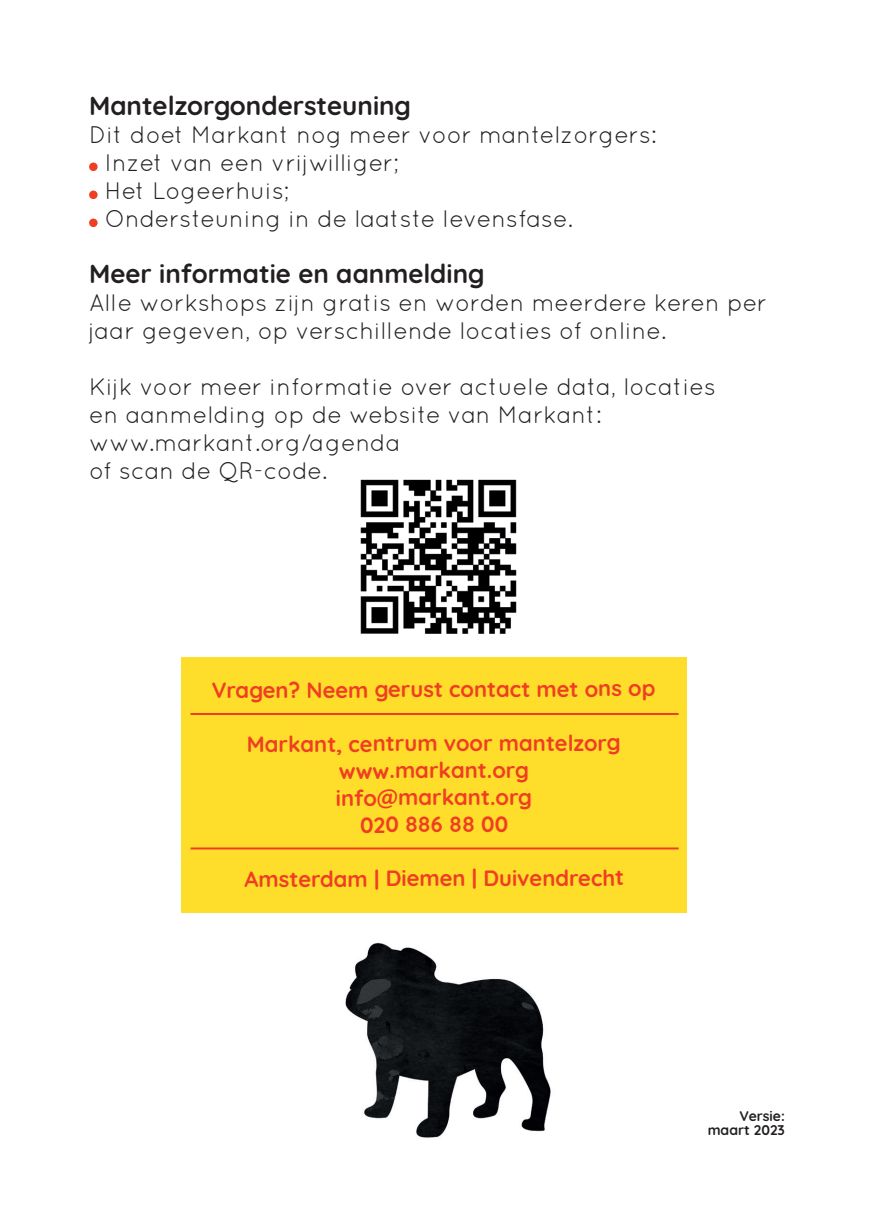
<style>
.page{position:relative;width:874px;height:1225px;background:#fff}
.page>*{position:absolute;margin:0;border:0;box-sizing:border-box;transform-origin:0 0}
.t1{font:700 26px "Quicksand";color:#231f20}
.t2{font:24px/28px "Quicksand";color:#231f20}
.t3{font:700 22px "Quicksand";letter-spacing:-.005em;color:#ef3e22}
.t4{font:700 14px "Quicksand";color:#231f20}
</style>
<div class="page">
<img style="left:345px;top:942px;width:206px;height:196px">
<div style="left:181px;top:658px;width:505px;height:255px;background:#ffdd2b"></div>
<div style="left:89px;top:163px;width:9px;height:8px;background:#ef3e22;border-radius:50%"></div>
<div style="left:89px;top:191px;width:9px;height:8px;background:#ef3e22;border-radius:50%"></div>
<div style="left:89px;top:219px;width:9px;height:8px;background:#ef3e22;border-radius:50%"></div>
<img style="left:360px;top:479px;width:157px;height:155px">
<hr style="left:190px;top:847px;width:488px;height:2px;background:#ef3e22">
<hr style="left:190px;top:713px;width:488px;height:2px;background:#ef3e22">
<p class="t1" style="left:89px;top:84px;width:323px">Mantelzorgondersteuning</p>
<p class="t2" style="left:89px;top:120px;width:569px">Dit doet Markant nog meer voor mantelzorgers:</p>
<p class="t2" style="left:105px;top:148px;width:296px">Inzet van een vrijwilliger;</p>
<p class="t2" style="left:105px;top:176px;width:186px">Het Logeerhuis;</p>
<p class="t2" style="left:105px;top:204px;width:469px">Ondersteuning in de laatste levensfase.</p>
<p class="t1" style="left:89px;top:252px;width:397px">Meer informatie en aanmelding</p>
<p class="t2" style="left:89px;top:288px;width:679px">Alle workshops zijn gratis en worden meerdere keren per jaar gegeven, op verschillende locaties of online.</p>
<p class="t2" style="left:89px;top:372px;width:628px">Kijk voor meer informatie over actuele data, locaties</p>
<p class="t2" style="left:89px;top:400px;width:513px">en aanmelding op de website van Markant:</p>
<p class="t2" style="left:89px;top:428px;width:313px">www.markant.org/agenda</p>
<p class="t2" style="left:89px;top:456px;width:240px">of scan de QR-code.</p>
<p class="t3" style="left:211px;top:671px;width:445px">Vragen? Neem gerust contact met ons op</p>
<p class="t3" style="left:247px;top:725px;width:375px">Markant, centrum voor mantelzorg</p>
<p class="t3" style="left:338px;top:752px;width:192px">www.markant.org</p>
<p class="t3" style="left:336px;top:779px;width:198px">info@markant.org</p>
<p class="t3" style="left:360px;top:806px;width:150px">020 886 88 00</p>
<p class="t3" style="left:244px;top:860px;width:381px">Amsterdam | Diemen | Duivendrecht</p>
<p class="t4" style="left:739px;top:1104px;width:47px">Versie:</p>
<p class="t4" style="left:707px;top:1118px;width:79px">maart 2023</p>
</div>
